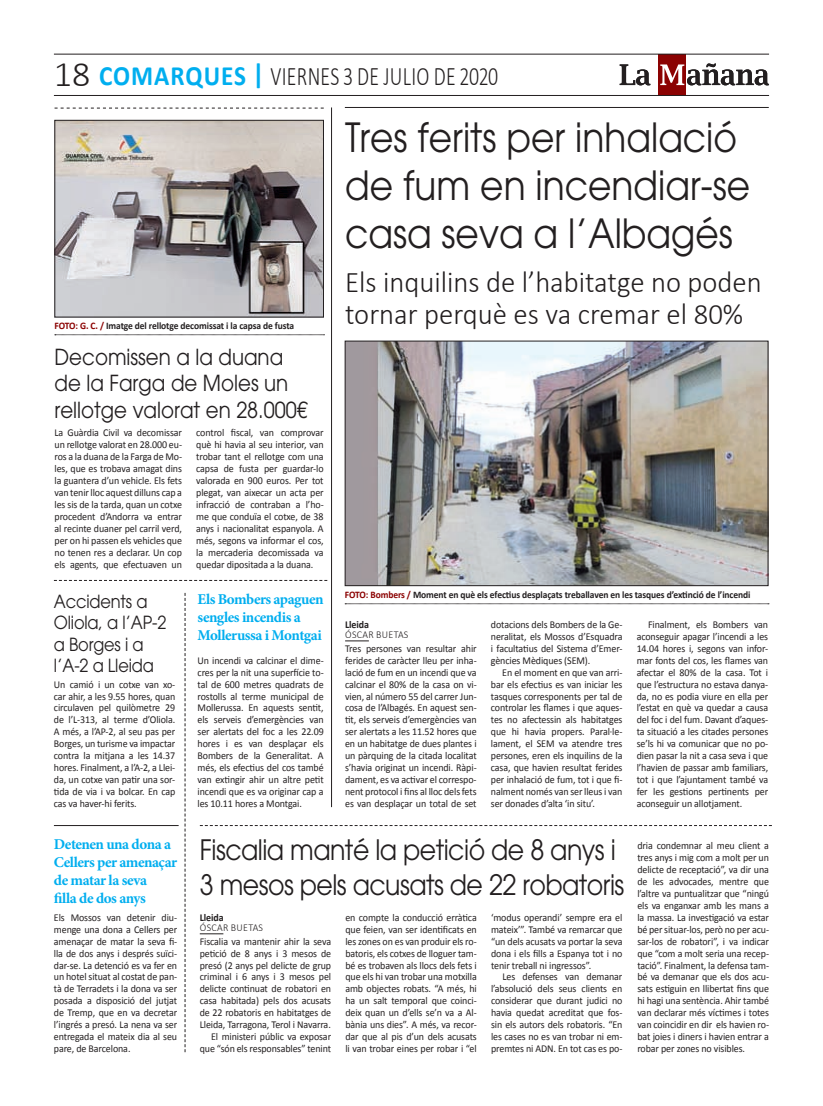
<style>
.page{position:relative;width:823px;height:1106px;background:#fff}
.page>*{position:absolute;margin:0;border:0;box-sizing:border-box;transform-origin:0 0}
.t1{font:40px/48px "Avant Garde";color:#231f20;scale:.9 1}
.t2{font:300 30px/32px "Calibri";color:#231f20;scale:.96 1}
.t3{font:28px/35px "Avant Garde";letter-spacing:-.02em;color:#231f20;scale:.9 1}
.t4{font:300 26.8px "Calibri";letter-spacing:.015em;color:#231f20;scale:.74 1}
.t5{font:22px/26.4px "Avant Garde";color:#231f20;scale:.9 1}
.t6{font:18px/21.6px "Avant Garde";letter-spacing:-.01em;color:#231f20;scale:.9 1}
.t7{font:700 15px/18px "Minion Pro";letter-spacing:-.03em;color:#00aeef}
.t8{font:10.5px/12px "Calibri";letter-spacing:-.01em;color:#231f20;text-align:justify;scale:.95 1}
.t9{font:300 10.5px/10px "Calibri";letter-spacing:.03em;color:#231f20;scale:.95 1}
.t10{font:700 10px "Calibri";letter-spacing:-.01em;color:#231f20;scale:.95 1}
.s1{font-size:36px}
.s2{font-weight:700;font-size:28px;color:#00aeef}
.s3{color:#8b0202}
.s4{font-weight:700}
</style>
<div class="page">
<hr style="left:344px;top:107px;width:424px;height:1px;background:#231f20">
<svg style="left:345px;top:640px;width:23px;height:1px"></svg>
<svg style="left:345px;top:603px;width:423px;height:1px"></svg>
<img style="left:346px;top:343px;width:419px;height:241px">
<div style="left:344px;top:341px;width:423px;height:245px;border:1px solid #231f20"></div>
<hr style="left:331px;top:107px;width:1px;height:700px;background:#231f20">
<div style="left:658px;top:54px;width:27px;height:41px;background:#8b0202"></div>
<svg style="left:660px;top:63px;width:108px;height:22px"></svg>
<svg style="left:619px;top:64px;width:31px;height:21px"></svg>
<hr style="left:54px;top:54px;width:714px;height:1px;background:#231f20">
<hr style="left:54px;top:95px;width:714px;height:1px;background:#231f20">
<svg style="left:54px;top:108px;width:269px;height:1px"></svg>
<svg style="left:55px;top:334px;width:269px;height:1px"></svg>
<img style="left:56px;top:122px;width:265px;height:193px">
<div style="left:54px;top:120px;width:269px;height:197px;border:1px solid #231f20"></div>
<svg style="left:54px;top:580px;width:273px;height:1px"></svg>
<svg style="left:184px;top:593px;width:1px;height:459px"></svg>
<svg style="left:200px;top:825px;width:571px;height:1px"></svg>
<svg style="left:200px;top:933px;width:23px;height:1px"></svg>
<hr style="left:54px;top:825px;width:124px;height:1px;background:#231f20">
<p class="t4" style="left:54px;top:60px;width:601px"><span class="s1">18</span> <span class="s2">COMARQUES |</span> VIERNES 3 DE JULIO DE 2020</p>
<p class="t10" style="left:54px;top:319px;width:253px"><span class="s3">FOTO: G. C. /</span> Imatge del rellotge decomissat i la capsa de fusta</p>
<p class="t5" style="left:54px;top:343px;width:282px">Decomissen a la duana de la Farga de Moles un rellotge valorat en 28.000€</p>
<p class="t8" style="left:54px;top:427px;width:136px">La Guàrdia Civil va decomissar un rellotge valorat en 28.000 eu&shy;ros a la duana de la Farga de Mo&shy;les, que es trobava amagat dins la guantera d’un vehicle. Els fets van tenir lloc aquest dilluns cap a les sis de la tarda, quan un cotxe procedent d’Andorra va entrar al recinte duaner pel carril verd, per on hi passen els vehicles que no tenen res a declarar. Un cop els agents, que efectuaven un</p>
<p class="t8" style="left:196px;top:427px;width:136px">control fiscal, van comprovar què hi havia al seu interior, van trobar tant el rellotge com una capsa de fusta per guardar-lo valorada en 900 euros. Per tot plegat, van aixecar un acta per infracció de contraban a l’ho&shy;me que conduïa el cotxe, de 38 anys i nacionalitat espanyola. A més, segons va informar el cos, la mercaderia decomissada va quedar dipositada a la duana.</p>
<p class="t6" style="left:54px;top:590px;width:126px">Accidents a<br>Oliola, a l’AP-2 a Borges i a l’A-2 a Lleida</p>
<p class="t8" style="left:54px;top:678px;width:129px">Un camió i un cotxe van xo&shy;car ahir, a les 9.55 hores, quan circulaven pel quilòmetre 29 de l’L-313, al terme d’Oliola.<br>A més, a l’AP-2, al seu pas per Borges, un turisme va impactar contra la mitjana a les 14.37 hores. Finalment, a l’A-2, a Llei&shy;da, un cotxe van patir una sor&shy;tida de via i va bolcar. En cap cas va haver-hi ferits.</p>
<p class="t7" style="left:197px;top:590px;width:127px">Els Bombers apaguen sengles incendis a<br>Mollerussa i Montgai</p>
<p class="t8" style="left:197px;top:654px;width:134px">Un incendi va calcinar el dime&shy;cres per la nit una superfície to&shy;tal de 600 metres quadrats de rostolls al terme municipal de Mollerussa. En aquests sentit, els serveis d’emergències van ser alertats del foc a les 22.09 hores i es van desplaçar els Bombers de la Generalitat. A més, els efectius del cos també van extingir ahir un altre petit incendi que es va originar cap a les 10.11 hores a Montgai.</p>
<p class="t1" style="left:345px;top:113px;width:451px">Tres ferits per inhalació de fum en incendiar-se casa seva a l’Albagés</p>
<p class="t2" style="left:345px;top:264px;width:435px">Els inquilins de l’habitatge no poden tornar perquè es va cremar el 80%</p>
<p class="t10" style="left:344px;top:588px;width:428px"><span class="s3">FOTO: Bombers /</span> Moment en què els efectius desplaçats treballaven en les tasques d’extinció de l’incendi</p>
<p class="t9" style="left:345px;top:619px;width:68px"><span class="s4">Lleida<br></span>ÓSCAR BUETAS</p>
<p class="t8" style="left:345px;top:642px;width:140px">Tres persones van resultar ahir ferides de caràcter lleu per inha&shy;lació de fum en un incendi que va calcinar el 80% de la casa on vi&shy;vien, al número 55 del carrer Jun&shy;cosa de l’Albagés. En aquest sen&shy;tit, els serveis d’emergències van ser alertats a les 11.52 hores que en un habitatge de dues plantes i un pàrquing de la citada localitat s’havia originat un incendi. Ràpi&shy;dament, es va activar el correspo&shy;nent protocol i fins al lloc dels fets es van desplaçar un total de set</p>
<p class="t8" style="left:490px;top:618px;width:140px">dotacions dels Bombers de la Ge-</p>
<p class="t8" style="left:490px;top:630px;width:140px">neralitat, els Mossos d’Esquadra</p>
<p class="t8" style="left:490px;top:642px;width:140px">i facultatius del Sistema d’Emer-</p>
<p class="t8" style="left:490px;top:654px;width:106px">gències Mèdiques (SEM).</p>
<p class="t8" style="left:502px;top:666px;width:128px">En el moment en que van arri-</p>
<p class="t8" style="left:490px;top:678px;width:140px">bar els efectius es van iniciar les</p>
<p class="t8" style="left:490px;top:690px;width:140px">tasques corresponents per tal de</p>
<p class="t8" style="left:490px;top:702px;width:140px">controlar les flames i que aques-</p>
<p class="t8" style="left:490px;top:714px;width:140px">tes no afectessin als habitatges</p>
<p class="t8" style="left:490px;top:726px;width:140px">que hi havia propers. Paral·le-</p>
<p class="t8" style="left:490px;top:738px;width:140px">lament, el SEM va atendre tres</p>
<p class="t8" style="left:490px;top:750px;width:140px">persones, eren els inquilins de la</p>
<p class="t8" style="left:490px;top:761px;width:140px">casa, que havien resultat ferides</p>
<p class="t8" style="left:490px;top:773px;width:140px">per inhalació de fum, tot i que fi-</p>
<p class="t8" style="left:490px;top:785px;width:140px">nalment només van ser lleus i van</p>
<p class="t8" style="left:490px;top:797px;width:111px">ser donades d’alta ‘in situ’.</p>
<p class="t8" style="left:636px;top:618px;width:140px;text-indent:11px">Finalment, els Bombers van aconseguir apagar l’incendi a les 14.04 hores i, segons van infor&shy;mar fonts del cos, les flames van afectar el 80% de la casa. Tot i que l’estructura no estava danya&shy;da, no es podia viure en ella per l’estat en què va quedar a causa del foc i del fum. Davant d’aques&shy;ta situació a les citades persones se’ls hi va comunicar que no po&shy;dien pasar la nit a casa seva i que l’havien de passar amb familiars, tot i que l’ajuntament també va fer les gestions pertinents per aconseguir un allotjament.</p>
<p class="t7" style="left:54px;top:835px;width:125px">Detenen una dona a<br>Cellers per amenaçar de matar la seva<br>filla de dos anys</p>
<p class="t8" style="left:54px;top:911px;width:131px">Els Mossos van detenir diu&shy;menge una dona a Cellers per amenaçar de matar la seva fi&shy;lla de dos anys i després suïci&shy;dar-se. La detenció es va fer en un hotel situat al costat de pan&shy;tà de Terradets i la dona va ser posada a disposició del jutjat de Tremp, que en va decretar l’ingrés a presó. La nena va ser entregada el mateix dia al seu pare, de Barcelona.</p>
<p class="t3" style="left:200px;top:832px;width:473px">Fiscalia manté la petició de 8 anys i<br>3 mesos pels acusats de 22 robatoris</p>
<p class="t8" style="left:637px;top:839px;width:140px">dria condemnar al meu client a tres anys i mig com a molt per un delicte de receptació”, va dir una de les advocades, mentre que l’altre va puntualitzar que “ningú els va enganxar amb les mans a la massa. La investigació va estar bé per situar-los, però no per acu&shy;sar-los de robatori”, i va indicar que “com a molt seria una recep&shy;tació”. Finalment, la defensa tam&shy;bé va demanar que els dos acu&shy;sats estiguin en llibertat fins que hi hagi una sentència. Ahir també van declarar més víctimes i totes van coincidir en dir els havien ro&shy;bat joies i diners i havien entrar a robar per zones no visibles.</p>
<p class="t8" style="left:345px;top:911px;width:140px">en compte la conducció erràtica que feien, van ser identificats en les zones on es van produir els ro&shy;batoris, els cotxes de lloguer tam&shy;bé es trobaven als llocs dels fets i que els hi van trobar una motxilla amb objectes robats. “A més, hi ha un salt temporal que coinci&shy;deix quan un d’ells se’n va a Al&shy;bània uns dies”. A més, va recor&shy;dar que al pis d’un dels acusats li van trobar eines per robar i “el</p>
<p class="t8" style="left:490px;top:911px;width:140px">‘modus operandi’ sempre era el</p>
<p class="t9" style="left:200px;top:911px;width:68px"><span class="s4">Lleida<br></span>ÓSCAR BUETAS</p>
<p class="t8" style="left:200px;top:935px;width:140px;text-align:right">Fiscalia va mantenir ahir la seva petició de 8 anys i 3 mesos de presó (2 anys pel delicte de grup criminal i 6 anys i 3 mesos pel delicte continuat de robatori en casa habitada) pels dos acusats de 22 robatoris en habitatges de<br>Lleida, Tarragona, Terol i Navarra.<br>El ministeri públic va exposar que “són els responsables” tenint</p>
<p class="t8" style="left:490px;top:923px;width:140px">mateix’”. També va remarcar que</p>
<p class="t8" style="left:490px;top:935px;width:140px">“un dels acusats va portar la seva</p>
<p class="t8" style="left:490px;top:947px;width:140px">dona i els fills a Espanya tot i no</p>
<p class="t8" style="left:490px;top:959px;width:107px">tenir treball ni ingressos”.</p>
<p class="t8" style="left:502px;top:971px;width:128px">Les defenses van demanar</p>
<p class="t8" style="left:490px;top:983px;width:140px">l’absolució dels seus clients en</p>
<p class="t8" style="left:490px;top:994px;width:140px">considerar que durant judici no</p>
<p class="t8" style="left:490px;top:1006px;width:140px">havia quedat acreditat que fos-</p>
<p class="t8" style="left:490px;top:1018px;width:140px">sin els autors dels robatoris. “En</p>
<p class="t8" style="left:490px;top:1030px;width:140px">les cases no es van trobar ni em-</p>
<p class="t8" style="left:491px;top:1042px;width:140px">premtes ni ADN. En tot cas es po-</p>
</div>
